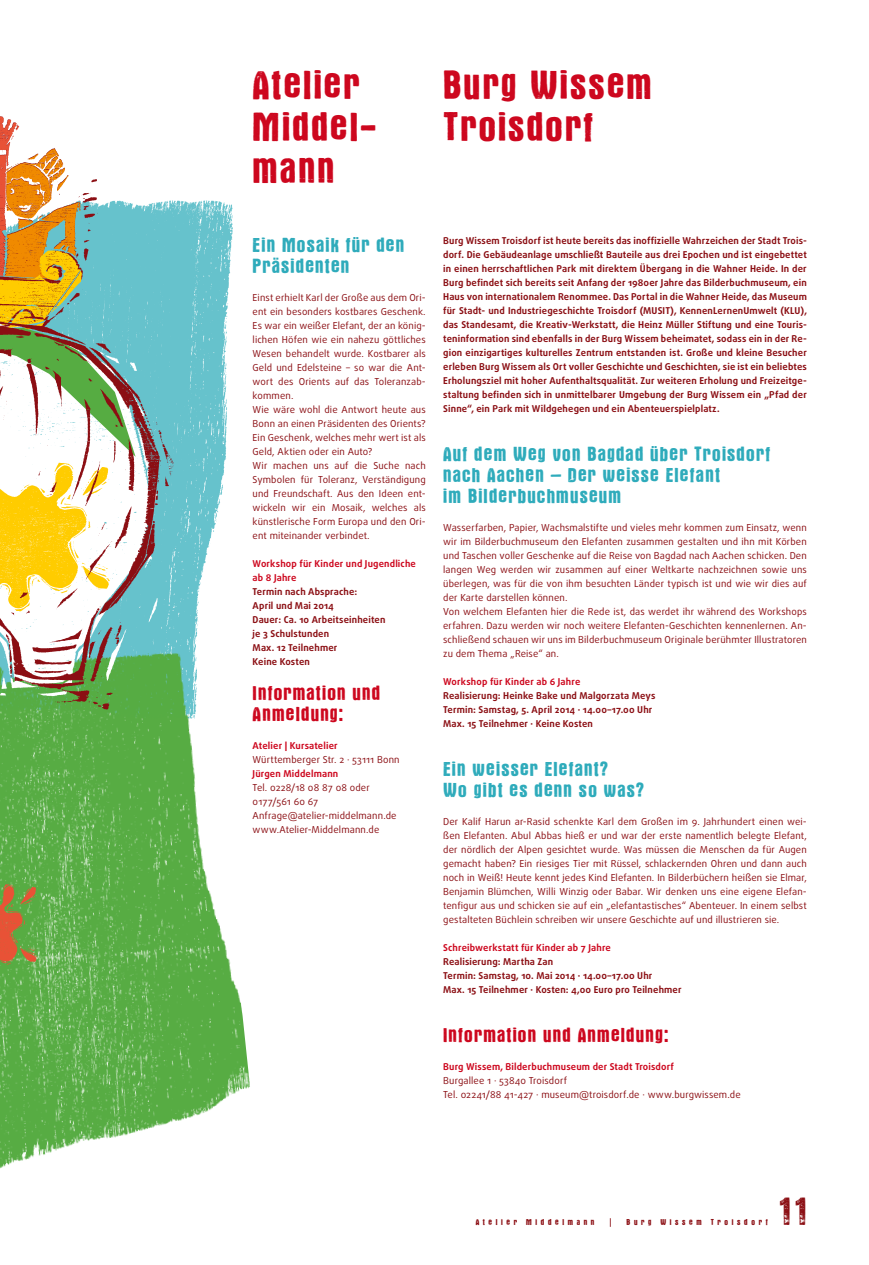
<style>
.page{position:relative;width:869px;height:1265px;background:#fff}
.page>*{position:absolute;margin:0;border:0;box-sizing:border-box;transform-origin:0 0}
.t1{font:42px/42px "Victor";letter-spacing:.045em;color:#cd071e}
.t2{font:42px "Victor";color:#8b0e13}
.t3{font:21px/21px "Victor";letter-spacing:.05em;color:#2eabbb}
.t4{font:21px/21px "Victor";letter-spacing:.05em;color:#cd071e}
.t5{font:9.62px/14px "Daxline Pro";letter-spacing:.01em;color:#8b0e13}
.t6{font:700 9.45px/14px "Daxline Pro";letter-spacing:.015em;color:#8b0e13}
.t7{font:700 9.45px/14px "Daxline Pro";letter-spacing:.015em;color:#cd071e}
.t8{font:8.75px "Victor";letter-spacing:.41em;color:#8b0e13}
</style>
<div class="page">
<img style="left:114px;top:200px;width:119px;height:420px">
<img style="left:0;top:620px;width:250px;height:549px">
<img style="left:82px;top:179px;width:32px;height:35px">
<img style="left:0;top:116px;width:20px;height:98px">
<img style="left:5px;top:145px;width:77px;height:69px">
<img style="left:0;top:214px;width:187px;height:518px">
<img style="left:0;top:883px;width:39px;height:95px">
<h1 class="t1" style="left:252px;top:65px;width:126px">Atelier<br>Middel&shy;mann</h1>
<h1 class="t1" style="left:443px;top:65px;width:210px">Burg Wissem<br>Troisdorf</h1>
<h2 class="t3" style="left:252px;top:235px;width:153px">Ein Mosaik für den<br>Präsidenten</h2>
<p class="t5" style="left:252px;top:291px;width:174px">Einst erhielt Karl der Große aus dem Ori&shy;ent ein besonders kostbares Geschenk.<br>Es war ein weißer Elefant, der an könig&shy;lichen Höfen wie ein nahezu göttliches Wesen behandelt wurde. Kostbarer als Geld und Edelsteine – so war die Ant&shy;wort des Orients auf das Toleranzab&shy;kommen.<br>Wie wäre wohl die Antwort heute aus Bonn an einen Präsidenten des Orients?<br>Ein Geschenk, welches mehr wert ist als Geld, Aktien oder ein Auto?<br>Wir machen uns auf die Suche nach Symbolen für Toleranz, Verständigung und Freundschaft. Aus den Ideen ent&shy;wickeln wir ein Mosaik, welches als künstlerische Form Europa und den Ori&shy;ent miteinander verbindet.</p>
<p class="t7" style="left:252px;top:557px;width:165px">Workshop für Kinder und Jugendliche ab 8 Jahre</p>
<p class="t6" style="left:252px;top:585px;width:134px">Termin nach Absprache:<br>April und Mai 2014<br>Dauer: Ca. 10 Arbeitseinheiten je 3 Schulstunden<br>Max. 12 Teilnehmer<br>Keine Kosten</p>
<h2 class="t4" style="left:252px;top:683px;width:129px">Information und<br>Anmeldung:</h2>
<p class="t7" style="left:252px;top:739px;width:87px">Atelier | Kursatelier</p>
<p class="t5" style="left:252px;top:753px;width:148px">Württemberger Str. 2 · 53111 Bonn</p>
<p class="t7" style="left:252px;top:767px;width:87px">Jürgen Middelmann</p>
<p class="t5" style="left:252px;top:781px;width:145px">Tel. 0228/18 08 87 08 oder<br>0177/561 60 67<br>Anfrage@atelier-middelmann.de www.Atelier-Middelmann.de</p>
<p class="t6" style="left:443px;top:234px;width:365px;text-align:justify">Burg Wissem Troisdorf ist heute bereits das inoffizielle Wahrzeichen der Stadt Trois&shy;dorf. Die Gebäudeanlage umschließt Bauteile aus drei Epochen und ist eingebettet in einen herrschaftlichen Park mit direktem Übergang in die Wahner Heide. In der Burg befindet sich bereits seit Anfang der 1980er Jahre das Bilderbuchmuseum, ein Haus von internationalem Renommee. Das Portal in die Wahner Heide, das Museum für Stadt- und Industriegeschichte Troisdorf (MUSIT), KennenLernenUmwelt (KLU), das Standesamt, die Kreativ-Werkstatt, die Heinz Müller Stiftung und eine Touris&shy;teninformation sind ebenfalls in der Burg Wissem beheimatet, sodass ein in der Re&shy;gion einzigartiges kulturelles Zentrum entstanden ist. Große und kleine Besucher erleben Burg Wissem als Ort voller Geschichte und Geschichten, sie ist ein beliebtes Erholungsziel mit hoher Aufenthaltsqualität. Zur weiteren Erholung und Freizeitge&shy;staltung befinden sich in unmittelbarer Umgebung der Burg Wissem ein „Pfad der Sinne“, ein Park mit Wildgehegen und ein Abenteuerspielplatz.</p>
<h2 class="t3" style="left:443px;top:444px;width:328px">Auf dem Weg von Bagdad über Troisdorf nach Aachen – Der weisse Elefant<br>im Bilderbuchmuseum</h2>
<p class="t5" style="left:443px;top:520px;width:365px">Wasserfarben, Papier, Wachsmalstifte und vieles mehr kommen zum Einsatz, wenn wir im Bilderbuchmuseum den Elefanten zusammen gestalten und ihn mit Körben und Taschen voller Geschenke auf die Reise von Bagdad nach Aachen schicken. Den langen Weg werden wir zusammen auf einer Weltkarte nachzeichnen sowie uns überlegen, was für die von ihm besuchten Länder typisch ist und wie wir dies auf der Karte darstellen können.<br>Von welchem Elefanten hier die Rede ist, das werdet ihr während des Workshops erfahren. Dazu werden wir noch weitere Elefanten-Geschichten kennenlernen. An&shy;schließend schauen wir uns im Bilderbuchmuseum Originale berühmter Illustratoren zu dem Thema „Reise“ an.</p>
<p class="t7" style="left:443px;top:675px;width:139px">Workshop für Kinder ab 6 Jahre</p>
<p class="t6" style="left:443px;top:689px;width:214px">Realisierung: Heinke Bake und Malgorzata Meys<br>Termin: Samstag, 5. April 2014 · 14.00–17.00 Uhr<br>Max. 15 Teilnehmer · Keine Kosten</p>
<h2 class="t3" style="left:443px;top:759px;width:202px">Ein weisser Elefant?<br>Wo gibt es denn so was?</h2>
<p class="t5" style="left:443px;top:814px;width:365px;text-align:justify">Der Kalif Harun ar-Rasid schenkte Karl dem Großen im 9. Jahrhundert einen wei&shy;ßen Elefanten. Abul Abbas hieß er und war der erste namentlich belegte Elefant, der nördlich der Alpen gesichtet wurde. Was müssen die Menschen da für Augen gemacht haben? Ein riesiges Tier mit Rüssel, schlackernden Ohren und dann auch noch in Weiß! Heute kennt jedes Kind Elefanten. In Bilderbüchern heißen sie Elmar, Benjamin Blümchen, Willi Winzig oder Babar. Wir denken uns eine eigene Elefan&shy;tenfigur aus und schicken sie auf ein „elefantastisches“ Abenteuer. In einem selbst gestalteten Büchlein schreiben wir unsere Geschichte auf und illustrieren sie.</p>
<p class="t7" style="left:443px;top:941px;width:169px">Schreibwerkstatt für Kinder ab 7 Jahre</p>
<p class="t6" style="left:443px;top:955px;width:240px">Realisierung: Martha Zan<br>Termin: Samstag, 10. Mai 2014 · 14.00–17.00 Uhr<br>Max. 15 Teilnehmer · Kosten: 4,00 Euro pro Teilnehmer</p>
<h2 class="t4" style="left:443px;top:1025px;width:226px">Information und Anmeldung:</h2>
<p class="t7" style="left:443px;top:1060px;width:232px">Burg Wissem, Bilderbuchmuseum der Stadt Troisdorf</p>
<p class="t5" style="left:443px;top:1073px;width:299px">Burgallee 1 · 53840 Troisdorf<br>Tel. 02241/88 41-427 · museum@troisdorf.de · www.burgwissem.de</p>
<p class="t8" style="left:475px;top:1217px;width:120px">Atelier Middelmann</p>
<p class="t8" style="left:608px;top:1217px;width:5px">|</p>
<p class="t8" style="left:626px;top:1217px;width:143px">Burg Wissem Troisdorf</p>
<h1 class="t2" style="left:779px;top:1190px;width:28px">11</h1>
</div>
